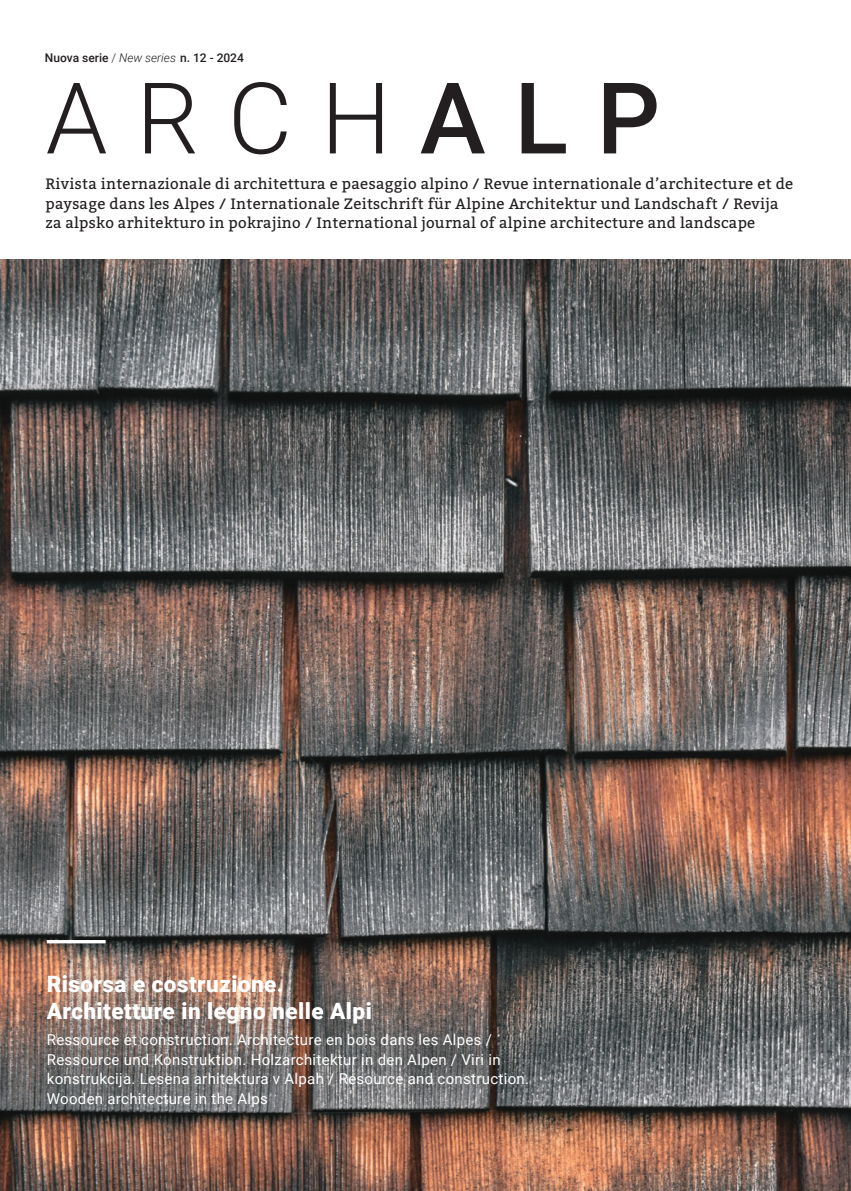
<style>
.page{position:relative;width:851px;height:1191px;background:#fff}
.page>*{position:absolute;margin:0;border:0;box-sizing:border-box;transform-origin:0 0}
.t1{font:900 22.5px/27px "Roboto";letter-spacing:.02em;color:#fff}
.t2{font:15px/19.5px "Bitter";letter-spacing:.02em;color:#231f20}
.t3{font:15px/19.5px "Roboto";letter-spacing:.02em;color:#fff}
.t4{font:500 12px "Roboto";color:#231f20}
.s1{font-weight:300}
.s2{font-weight:300;font-style:italic}
</style>
<div class="page">
<svg style="left:47px;top:82px;width:609px;height:72px"></svg>
<img style="left:0;top:259px;width:850px;height:932px">
<hr style="left:47px;top:940px;width:59px;height:3px;background:#fff">
<p class="t4" style="left:45px;top:49px;width:200px">Nuova serie <span class="s1">/</span> <span class="s2">New series</span> n. 12 - 2024</p>
<p class="t2" style="left:45px;top:174px;width:749px">Rivista internazionale di architettura e paesaggio alpino / Revue internationale d’architecture et de paysage dans les Alpes / Internationale Zeitschrift für Alpine Architektur und Landschaft / Revija za alpsko arhitekturo in pokrajino / International journal of alpine architecture and landscape</p>
<p class="t1" style="left:47px;top:969px;width:326px">Risorsa e costruzione.<br>Architetture in legno nelle Alpi</p>
<p class="t3" style="left:47px;top:1029px;width:483px">Ressource et construction. Architecture en bois dans les Alpes / Ressource und Konstruktion. Holzarchitektur in den Alpen / Viri in konstrukcija. Lesena arhitektura v Alpah / Resource and construction.<br>Wooden architecture in the Alps</p>
</div>
